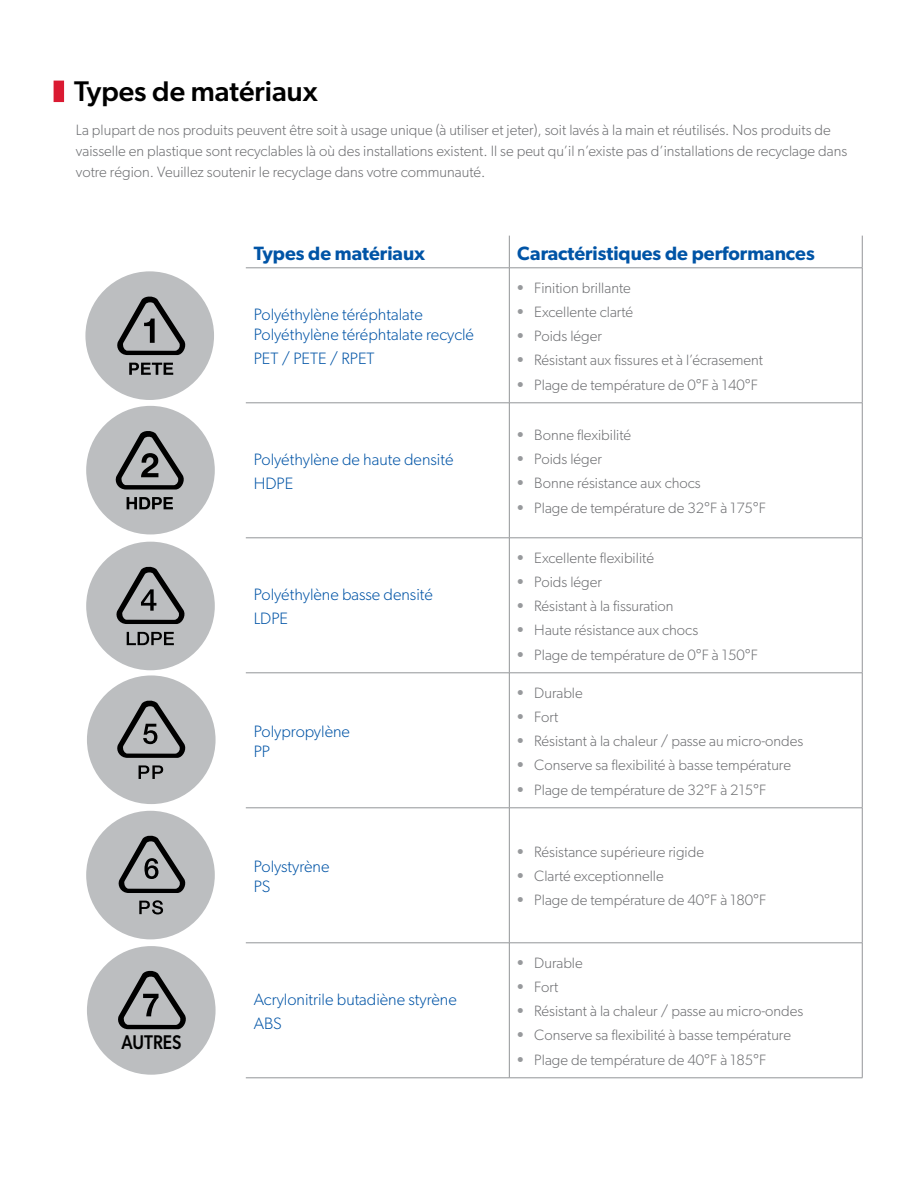
<style>
.page{position:relative;width:918px;height:1188px;background:#fff}
.page>*{position:absolute;margin:0;border:0;box-sizing:border-box;transform-origin:0 0}
.t1{font:500 28.5px "Gibson";color:#000}
.t2{font:500 19.8px "Gibson";color:#000;scale:.86 1}
.t3{font:600 19.35px "Gibson";color:#0054a6}
.t4{font:300 16.5px/19.8px "Gibson";color:#0054a6}
.t5{font:300 15px/21px "Gibson";color:#6d6e71}
.s1{font-family:"Myriad Pro";font-weight:600;font-size:21px;color:#97999c}
</style>
<div class="page">
<hr style="left:509px;top:236px;width:1px;height:32px;background:#939598">
<hr style="left:862px;top:236px;width:1px;height:32px;background:#939598">
<hr style="left:246px;top:268px;width:263px;height:1px;background:#939598">
<hr style="left:509px;top:268px;width:353px;height:1px;background:#939598">
<hr style="left:862px;top:268px;width:1px;height:135px;background:#939598">
<hr style="left:246px;top:403px;width:263px;height:1px;background:#939598">
<hr style="left:509px;top:403px;width:353px;height:1px;background:#939598">
<hr style="left:862px;top:403px;width:1px;height:135px;background:#939598">
<hr style="left:246px;top:538px;width:263px;height:1px;background:#939598">
<hr style="left:509px;top:538px;width:353px;height:1px;background:#939598">
<hr style="left:862px;top:538px;width:1px;height:135px;background:#939598">
<hr style="left:246px;top:673px;width:263px;height:1px;background:#939598">
<hr style="left:509px;top:673px;width:353px;height:1px;background:#939598">
<hr style="left:862px;top:673px;width:1px;height:135px;background:#939598">
<hr style="left:246px;top:808px;width:263px;height:1px;background:#939598">
<hr style="left:509px;top:808px;width:353px;height:1px;background:#939598">
<hr style="left:862px;top:808px;width:1px;height:135px;background:#939598">
<hr style="left:246px;top:943px;width:263px;height:1px;background:#939598">
<hr style="left:509px;top:943px;width:353px;height:1px;background:#939598">
<hr style="left:862px;top:943px;width:1px;height:135px;background:#939598">
<hr style="left:246px;top:1078px;width:263px;height:1px;background:#939598">
<hr style="left:509px;top:1078px;width:353px;height:1px;background:#939598">
<hr style="left:509px;top:268px;width:1px;height:135px;background:#939598">
<hr style="left:509px;top:403px;width:1px;height:135px;background:#939598">
<hr style="left:509px;top:538px;width:1px;height:135px;background:#939598">
<hr style="left:509px;top:673px;width:1px;height:135px;background:#939598">
<hr style="left:509px;top:808px;width:1px;height:135px;background:#939598">
<hr style="left:509px;top:943px;width:1px;height:135px;background:#939598">
<div style="left:54px;top:81px;width:10px;height:21px;background:#da1a32"></div>
<div style="left:85px;top:271px;width:129px;height:129px;background:#bcbec0;border-radius:50%"></div>
<div style="left:86px;top:406px;width:129px;height:128px;background:#bcbec0;border-radius:50%"></div>
<div style="left:86px;top:542px;width:129px;height:128px;background:#bcbec0;border-radius:50%"></div>
<div style="left:87px;top:675px;width:129px;height:129px;background:#bcbec0;border-radius:50%"></div>
<div style="left:86px;top:811px;width:129px;height:128px;background:#bcbec0;border-radius:50%"></div>
<div style="left:87px;top:946px;width:129px;height:129px;background:#bcbec0;border-radius:50%"></div>
<svg style="left:129px;top:363px;width:44px;height:12px"></svg>
<svg style="left:117px;top:296px;width:69px;height:59px"></svg>
<svg style="left:127px;top:497px;width:46px;height:12px"></svg>
<svg style="left:115px;top:431px;width:69px;height:59px"></svg>
<svg style="left:116px;top:566px;width:69px;height:58px"></svg>
<svg style="left:127px;top:632px;width:47px;height:13px"></svg>
<svg style="left:117px;top:700px;width:69px;height:58px"></svg>
<svg style="left:139px;top:765px;width:24px;height:14px"></svg>
<svg style="left:118px;top:835px;width:68px;height:58px"></svg>
<svg style="left:139px;top:900px;width:24px;height:14px"></svg>
<svg style="left:118px;top:970px;width:68px;height:59px"></svg>
<h1 class="t1" style="left:74px;top:75px;width:245px">Types de matériaux</h1>
<p class="t5" style="left:76px;top:119px;width:773px">La plupart de nos produits peuvent être soit à usage unique (à utiliser et jeter), soit lavés à la main et réutilisés. Nos produits de vaisselle en plastique sont recyclables là où des installations existent. Il se peut qu’il n’existe pas d’installations de recyclage dans votre région. Veuillez soutenir le recyclage dans votre communauté.</p>
<p class="t3" style="left:254px;top:242px;width:173px">Types de matériaux</p>
<p class="t3" style="left:517px;top:242px;width:299px">Caractéristiques de performances</p>
<h2 class="t2" style="left:122px;top:1031px;width:71px">AUTRES</h2>
<p class="t4" style="left:254px;top:304px;width:222px">Polyéthylène téréphtalate<br>Polyéthylène téréphtalate recyclé</p>
<p class="t4" style="left:254px;top:348px;width:122px">PET / PETE / RPET</p>
<p class="t4" style="left:254px;top:447px;width:201px;line-height:24px">Polyéthylène de haute densité<br>HDPE</p>
<p class="t4" style="left:254px;top:582px;width:181px;line-height:24px">Polyéthylène basse densité<br>LDPE</p>
<p class="t4" style="left:254px;top:721px;width:98px">Polypropylène<br>PP</p>
<p class="t4" style="left:254px;top:856px;width:77px">Polystyrène<br>PS</p>
<p class="t4" style="left:254px;top:987px;width:205px;line-height:24px">Acrylonitrile butadiène styrène<br>ABS</p>
<p class="t5" style="left:517px;top:277px;width:115px"><span class="s1">•</span> Finition brillante</p>
<p class="t5" style="left:517px;top:301px;width:118px"><span class="s1">•</span> Excellente clarté</p>
<p class="t5" style="left:517px;top:325px;width:86px"><span class="s1">•</span> Poids léger</p>
<p class="t5" style="left:517px;top:350px;width:247px"><span class="s1">•</span> Résistant aux fissures et à l’écrasement</p>
<p class="t5" style="left:517px;top:374px;width:242px"><span class="s1">•</span> Plage de température de 0°F à 140°F</p>
<p class="t5" style="left:517px;top:424px;width:116px"><span class="s1">•</span> Bonne flexibilité</p>
<p class="t5" style="left:517px;top:448px;width:86px"><span class="s1">•</span> Poids léger</p>
<p class="t5" style="left:517px;top:473px;width:185px"><span class="s1">•</span> Bonne résistance aux chocs</p>
<p class="t5" style="left:517px;top:497px;width:250px"><span class="s1">•</span> Plage de température de 32°F à 175°F</p>
<p class="t5" style="left:517px;top:547px;width:138px"><span class="s1">•</span> Excellente flexibilité</p>
<p class="t5" style="left:517px;top:571px;width:86px"><span class="s1">•</span> Poids léger</p>
<p class="t5" style="left:517px;top:595px;width:158px"><span class="s1">•</span> Résistant à la fissuration</p>
<p class="t5" style="left:517px;top:620px;width:182px"><span class="s1">•</span> Haute résistance aux chocs</p>
<p class="t5" style="left:517px;top:644px;width:242px"><span class="s1">•</span> Plage de température de 0°F à 150°F</p>
<p class="t5" style="left:517px;top:682px;width:67px"><span class="s1">•</span> Durable</p>
<p class="t5" style="left:517px;top:706px;width:42px"><span class="s1">•</span> Fort</p>
<p class="t5" style="left:517px;top:730px;width:288px"><span class="s1">•</span> Résistant à la chaleur / passe au micro-ondes</p>
<p class="t5" style="left:517px;top:755px;width:275px"><span class="s1">•</span> Conserve sa flexibilité à basse température</p>
<p class="t5" style="left:517px;top:779px;width:251px"><span class="s1">•</span> Plage de température de 32°F à 215°F</p>
<p class="t5" style="left:517px;top:841px;width:188px"><span class="s1">•</span> Résistance supérieure rigide</p>
<p class="t5" style="left:517px;top:865px;width:148px"><span class="s1">•</span> Clarté exceptionnelle</p>
<p class="t5" style="left:517px;top:890px;width:251px"><span class="s1">•</span> Plage de température de 40°F à 180°F</p>
<p class="t5" style="left:517px;top:952px;width:67px"><span class="s1">•</span> Durable</p>
<p class="t5" style="left:517px;top:976px;width:42px"><span class="s1">•</span> Fort</p>
<p class="t5" style="left:517px;top:1000px;width:288px"><span class="s1">•</span> Résistant à la chaleur / passe au micro-ondes</p>
<p class="t5" style="left:517px;top:1025px;width:275px"><span class="s1">•</span> Conserve sa flexibilité à basse température</p>
<p class="t5" style="left:517px;top:1049px;width:251px"><span class="s1">•</span> Plage de température de 40°F à 185°F</p>
</div>
